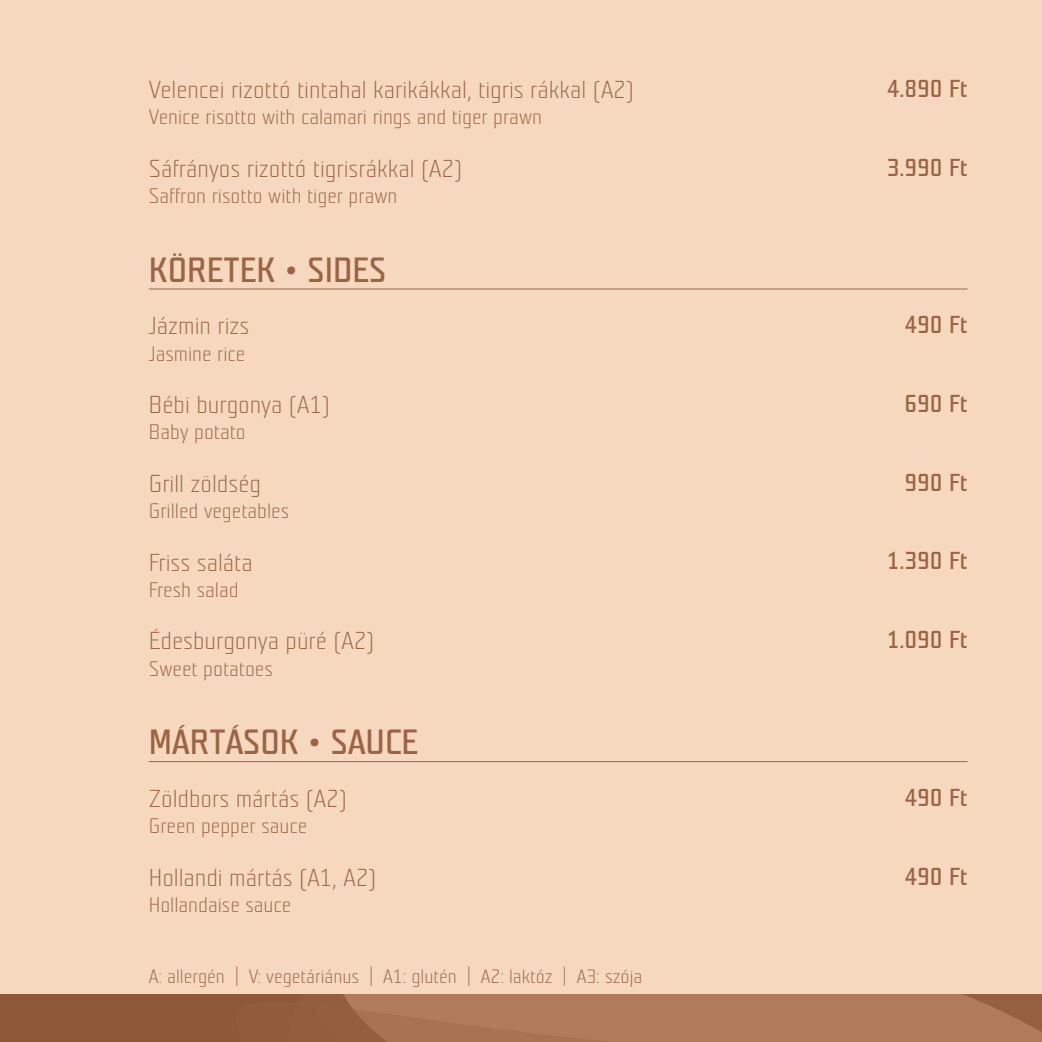
<style>
.page{position:relative;width:1042px;height:1042px;background:#f5d8bd}
.page>*{position:absolute;margin:0;border:0;box-sizing:border-box;transform-origin:0 0}
.t1{font:700 35px "Teuton Hell";color:#9b6545}
.t2{font:24.5px "Teuton Hell";color:#9b6545}
.t3{font:700 24.5px "Teuton Hell";color:#9b6545}
.t4{font:21px "Teuton Hell";color:#9b6545}
.t5{font:19.25px "Teuton Hell";color:#9b6545}
.s1{font-family:"Arno Pro";font-weight:400}
.s2{font-family:"Myriad Pro";font-weight:300;font-stretch:condensed}
</style>
<div class="page">
<svg style="left:0;top:995px;width:1042px;height:47px;background:#a46e4e"></svg>
<hr style="left:149px;top:288px;width:818px;height:1px;background:#9b6545">
<hr style="left:149px;top:761px;width:818px;height:1px;background:#9b6545">
<p class="t2" style="left:149px;top:77px;width:487px">Velencei rizottó tintahal karikákkal, tigris rákkal (A2)</p>
<p class="t4" style="left:149px;top:107px;width:395px">Venice risotto with calamari rings and tiger prawn</p>
<p class="t2" style="left:149px;top:156px;width:315px">Sáfrányos rizottó tigrisrákkal (A2)</p>
<p class="t4" style="left:149px;top:185px;width:250px">Saffron risotto with tiger prawn</p>
<h1 class="t1" style="left:149px;top:252px;width:220px">KÖRETEK <span class="s1">•</span> SIDES</h1>
<p class="t2" style="left:149px;top:314px;width:102px">Jázmin rizs</p>
<p class="t4" style="left:149px;top:343px;width:98px">Jasmine rice</p>
<p class="t2" style="left:149px;top:392px;width:183px">Bébi burgonya (A1)</p>
<p class="t4" style="left:149px;top:422px;width:98px">Baby potato</p>
<p class="t2" style="left:149px;top:471px;width:114px">Grill zöldség</p>
<p class="t4" style="left:149px;top:500px;width:142px">Grilled vegetables</p>
<p class="t2" style="left:149px;top:550px;width:105px">Friss saláta</p>
<p class="t4" style="left:149px;top:579px;width:91px">Fresh salad</p>
<p class="t2" style="left:149px;top:629px;width:227px">Édesburgonya püré (A2)</p>
<p class="t4" style="left:149px;top:658px;width:126px">Sweet potatoes</p>
<h1 class="t1" style="left:149px;top:725px;width:268px">MÁRTÁSOK <span class="s1">•</span> SAUCE</h1>
<p class="t2" style="left:149px;top:786px;width:199px">Zöldbors mártás (A2)</p>
<p class="t4" style="left:149px;top:815px;width:160px">Green pepper sauce</p>
<p class="t2" style="left:149px;top:865px;width:229px">Hollandi mártás (A1, A2)</p>
<p class="t4" style="left:149px;top:894px;width:144px">Hollandaise sauce</p>
<p class="t5" style="left:149px;top:966px;width:495px">A: allergén <span class="s2">|</span> V: vegetáriánus <span class="s2">|</span> A1: glutén <span class="s2">|</span> A2: laktóz <span class="s2">|</span> A3: szója</p>
<p class="t3" style="left:886px;top:76px;width:82px">4.890 FT</p>
<p class="t3" style="left:886px;top:155px;width:82px">3.990 FT</p>
<p class="t3" style="left:904px;top:312px;width:65px">490 FT</p>
<p class="t3" style="left:904px;top:391px;width:65px">690 FT</p>
<p class="t3" style="left:904px;top:470px;width:65px">990 FT</p>
<p class="t3" style="left:886px;top:549px;width:82px">1.390 FT</p>
<p class="t3" style="left:886px;top:627px;width:82px">1.090 FT</p>
<p class="t3" style="left:904px;top:785px;width:65px">490 FT</p>
<p class="t3" style="left:904px;top:864px;width:65px">490 FT</p>
</div>
